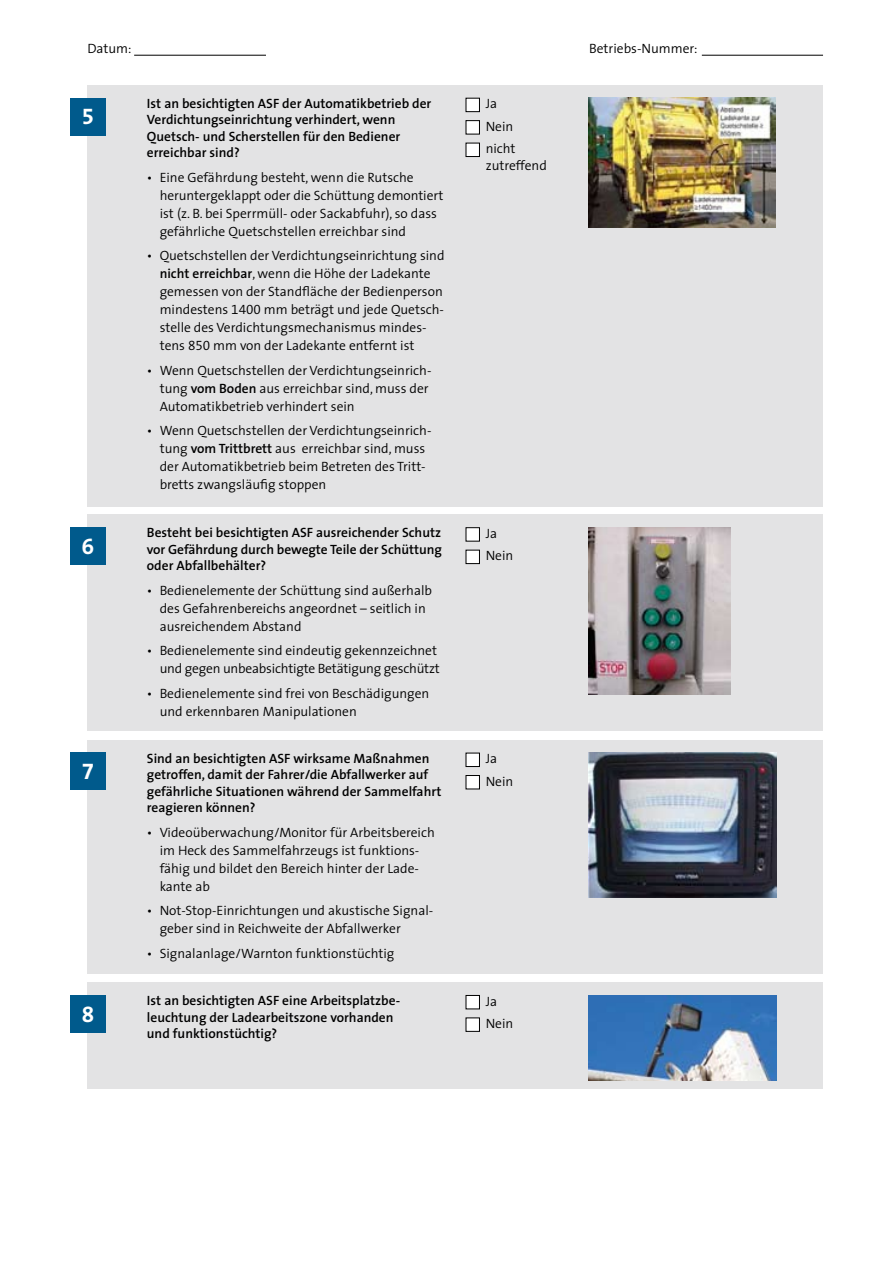
<style>
.page{position:relative;width:893px;height:1263px;background:#fff}
.page>*{position:absolute;margin:0;border:0;box-sizing:border-box;transform-origin:0 0}
.t1{font:700 22.5px "BG Thesis";color:#fff}
.t2{font:300 13.5px/18px "BG Thesis";color:#000}
.t3{font:600 13.5px/16.5px "BG Thesis";color:#000}
.s1{font-weight:600}
</style>
<div class="page">
<div style="left:87px;top:740px;width:736px;height:234px;background:#e3e3e4"></div>
<img style="left:589px;top:753px;width:187px;height:144px">
<div style="left:466px;top:753px;width:13px;height:13px;background:#fff"></div>
<div style="left:466px;top:753px;width:14px;height:14px;border:1px solid #000"></div>
<div style="left:466px;top:775px;width:13px;height:14px;background:#fff"></div>
<div style="left:466px;top:775px;width:14px;height:14px;border:1px solid #000"></div>
<div style="left:70px;top:753px;width:36px;height:37px;background:#005a8c"></div>
<div style="left:87px;top:982px;width:736px;height:107px;background:#e3e3e4"></div>
<img style="left:589px;top:995px;width:187px;height:86px">
<div style="left:70px;top:995px;width:36px;height:37px;background:#005a8c"></div>
<div style="left:466px;top:995px;width:13px;height:14px;background:#fff"></div>
<div style="left:466px;top:995px;width:14px;height:14px;border:1px solid #000"></div>
<div style="left:466px;top:1018px;width:13px;height:13px;background:#fff"></div>
<div style="left:466px;top:1017px;width:14px;height:15px;border:1px solid #000"></div>
<div style="left:87px;top:85px;width:736px;height:421px;background:#e3e3e4"></div>
<div style="left:70px;top:98px;width:36px;height:37px;background:#005a8c"></div>
<img style="left:589px;top:98px;width:186px;height:129px">
<div style="left:466px;top:98px;width:13px;height:14px;background:#fff"></div>
<div style="left:466px;top:98px;width:14px;height:14px;border:1px solid #000"></div>
<div style="left:466px;top:143px;width:13px;height:14px;background:#fff"></div>
<div style="left:466px;top:143px;width:14px;height:14px;border:1px solid #000"></div>
<div style="left:466px;top:121px;width:13px;height:13px;background:#fff"></div>
<div style="left:466px;top:120px;width:14px;height:14px;border:1px solid #000"></div>
<div style="left:87px;top:514px;width:736px;height:217px;background:#e3e3e4"></div>
<div style="left:70px;top:527px;width:36px;height:38px;background:#005a8c"></div>
<img style="left:589px;top:527px;width:141px;height:167px">
<div style="left:466px;top:528px;width:13px;height:13px;background:#fff"></div>
<div style="left:466px;top:527px;width:14px;height:14px;border:1px solid #000"></div>
<div style="left:466px;top:550px;width:13px;height:14px;background:#fff"></div>
<div style="left:466px;top:550px;width:14px;height:14px;border:1px solid #000"></div>
<hr style="left:134px;top:55px;width:132px;height:1px;background:#000">
<hr style="left:702px;top:55px;width:121px;height:1px;background:#000">
<p class="t2" style="left:87px;top:39px;width:46px">Datum:</p>
<p class="t2" style="left:589px;top:39px;width:110px">Betriebs-Nummer:</p>
<p class="t3" style="left:147px;top:95px;width:286px">Ist an besichtigten ASF der Automatikbetrieb der</p>
<p class="t2" style="left:486px;top:95px;width:13px">Ja</p>
<p class="t1" style="left:82px;top:102px;width:14px">5</p>
<p class="t3" style="left:147px;top:112px;width:250px">Verdichtungseinrichtung verhindert, wenn</p>
<p class="t2" style="left:486px;top:117px;width:29px">Nein</p>
<p class="t3" style="left:147px;top:128px;width:255px">Quetsch- und Scherstellen für den Bediener</p>
<p class="t2" style="left:486px;top:140px;width:31px">nicht</p>
<p class="t3" style="left:147px;top:145px;width:94px">erreichbar sind?</p>
<p class="t2" style="left:486px;top:156px;width:63px">zutreffend</p>
<p class="t2" style="left:160px;top:168px;width:285px;text-indent:-13px">• Eine Gefährdung besteht, wenn die Rutsche heruntergeklappt oder die Schüttung demontiert ist (z. B. bei Sperrmüll- oder Sackabfuhr), so dass gefährliche Quetschstellen erreichbar sind</p>
<p class="t2" style="left:160px;top:247px;width:286px;text-indent:-13px">• Quetschstellen der Verdichtungseinrichtung sind <span class="s1">nicht erreichbar</span>, wenn die Höhe der Ladekante gemessen von der Standfläche der Bedienperson mindestens 1400 mm beträgt und jede Quetsch&shy;stelle des Verdichtungsmechanismus mindes&shy;tens 850 mm von der Ladekante entfernt ist</p>
<p class="t2" style="left:160px;top:361px;width:273px;text-indent:-13px">• Wenn Quetschstellen der Verdichtungseinrich&shy;tung <span class="s1">vom Boden</span> aus erreichbar sind, muss der<br>Automatikbetrieb verhindert sein</p>
<p class="t2" style="left:160px;top:421px;width:273px;text-indent:-13px">• Wenn Quetschstellen der Verdichtungseinrich&shy;tung <span class="s1">vom Trittbrett</span> aus erreichbar sind, muss der Automatikbetrieb beim Betreten des Tritt&shy;bretts zwangsläufig stoppen</p>
<p class="t3" style="left:147px;top:525px;width:296px">Besteht bei besichtigten ASF ausreichender Schutz</p>
<p class="t2" style="left:486px;top:524px;width:13px">Ja</p>
<p class="t1" style="left:82px;top:532px;width:14px">6</p>
<p class="t3" style="left:147px;top:541px;width:296px">vor Gefährdung durch bewegte Teile der Schüttung</p>
<p class="t2" style="left:486px;top:547px;width:29px">Nein</p>
<p class="t3" style="left:147px;top:558px;width:121px">oder Abfallbehälter?</p>
<p class="t2" style="left:160px;top:581px;width:274px;text-indent:-13px">• Bedienelemente der Schüttung sind außerhalb des Gefahrenbereichs angeordnet – seitlich in aus reichendem Abstand</p>
<p class="t2" style="left:147px;top:642px;width:294px;text-align:right">• Bedienelemente sind eindeutig gekennzeichnet und gegen unbeabsichtigte Betätigung geschützt</p>
<p class="t2" style="left:160px;top:684px;width:271px;text-indent:-13px">• Bedienelemente sind frei von Beschädigungen und erkennbaren Manipulationen</p>
<p class="t3" style="left:147px;top:750px;width:284px">Sind an besichtigten ASF wirksame Maßnahmen</p>
<p class="t2" style="left:486px;top:750px;width:13px">Ja</p>
<p class="t1" style="left:82px;top:757px;width:14px">7</p>
<p class="t3" style="left:147px;top:767px;width:283px">getroffen, damit der Fahrer/die Abfallwerker auf</p>
<p class="t2" style="left:486px;top:772px;width:29px">Nein</p>
<p class="t3" style="left:147px;top:783px;width:296px">gefährliche Situationen während der Sammelfahrt reagieren können?</p>
<p class="t2" style="left:160px;top:823px;width:277px;text-indent:-13px">• Videoüberwachung/Monitor für Arbeitsbereich im Heck des Sammelfahrzeugs ist funktions&shy;fähig und bildet den Bereich hinter der Lade&shy;kante ab</p>
<p class="t2" style="left:160px;top:902px;width:275px;text-indent:-13px">• Not-Stop-Einrichtungen und akustische Signal&shy;geber sind in Reichweite der Abfallwerker</p>
<p class="t2" style="left:147px;top:944px;width:249px">• Signalanlage/Warnton funktionstüchtig</p>
<p class="t3" style="left:147px;top:992px;width:255px">Ist an besichtigten ASF eine Arbeitsplatzbe-</p>
<p class="t2" style="left:486px;top:992px;width:13px">Ja</p>
<p class="t1" style="left:82px;top:999px;width:14px">8</p>
<p class="t3" style="left:147px;top:1009px;width:248px">leuchtung der Ladearbeitszone vorhanden</p>
<p class="t2" style="left:486px;top:1015px;width:29px">Nein</p>
<p class="t3" style="left:147px;top:1025px;width:132px">und funktionstüchtig?</p>
</div>
